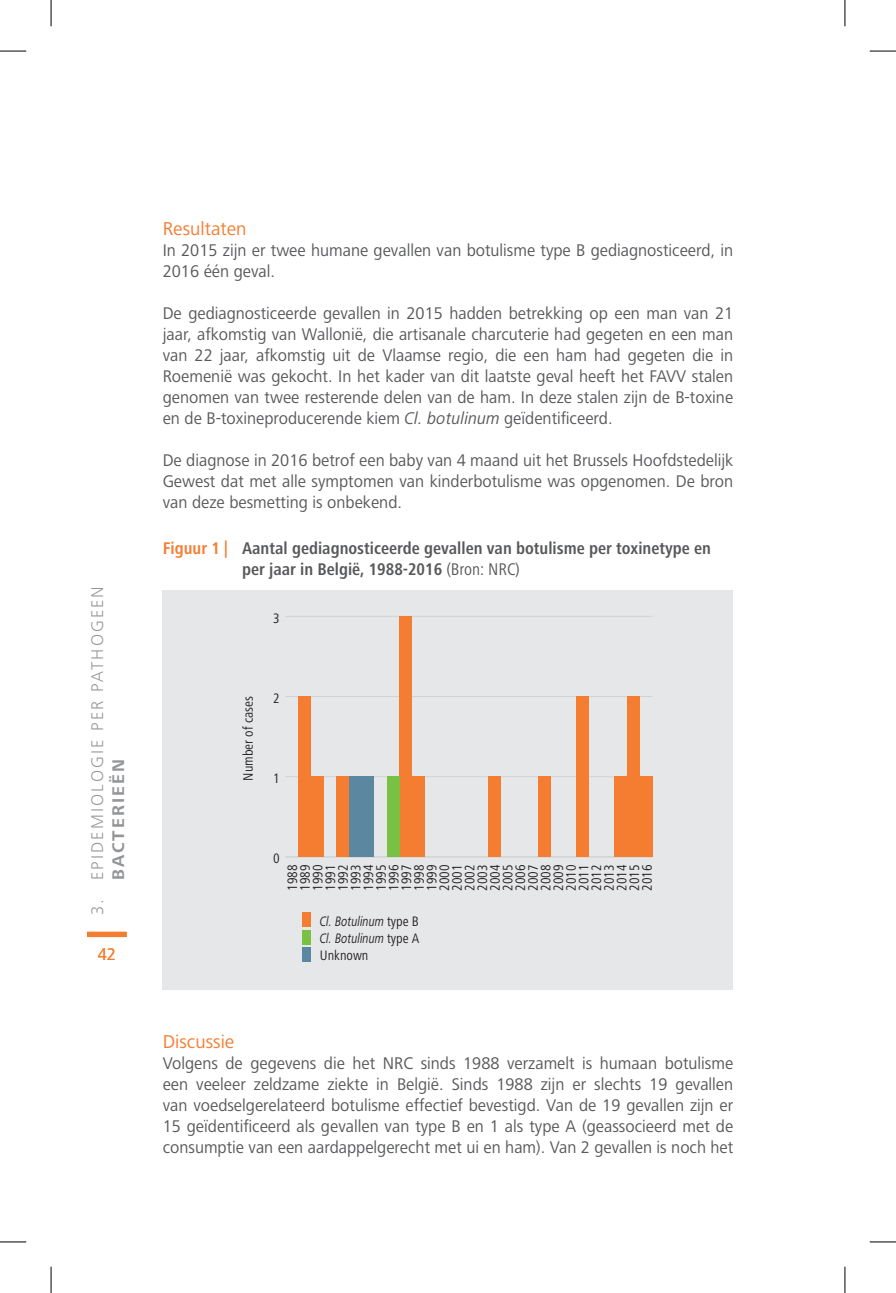
<style>
.page{position:relative;width:896px;height:1293px;background:#fff}
.page>*{position:absolute;margin:0;border:0;box-sizing:border-box;transform-origin:0 0}
.t1{font:19.25px "Frutiger Next LT";color:#f47d31}
.t2{font:17.5px/21px "Frutiger Next LT";color:#57585a;text-align:justify;scale:.96 1}
.t3{font:700 condensed 17.5px/21px "Frutiger Next LT";color:#57585a}
.t4{font:300 17.5px "Frutiger Next LT";letter-spacing:.125em;color:#939598}
.t5{font:700 17.5px "Frutiger Next LT";color:#939598}
.t6{font:17.5px "Frutiger Next LT";color:#f47d31;scale:.96 1}
.t7{font:condensed 14.17px/12.6px "Frutiger Next LT";color:#231f20;text-align:justify}
.t8{font:italic 14.17px/17.3px "Frutiger Next LT";color:#231f20;text-align:justify;scale:.8 1}
.s1{font-style:italic}
.s2{color:#f47d31}
.s3{font-weight:400}
.s4{font-style:normal;font-stretch:condensed}
</style>
<div class="page">
<div style="left:87px;top:932px;width:40px;height:5px;background:#f47d31"></div>
<div style="left:163px;top:590px;width:570px;height:399px;background:#e6e7e9"></div>
<hr style="left:285px;top:856px;width:367px;height:1px;background:#d1d2d4">
<hr style="left:285px;top:776px;width:367px;height:1px;background:#d1d2d4">
<hr style="left:285px;top:696px;width:367px;height:1px;background:#d1d2d4">
<hr style="left:285px;top:616px;width:367px;height:1px;background:#d1d2d4">
<div style="left:298px;top:696px;width:13px;height:161px;background:#f47d31"></div>
<div style="left:311px;top:777px;width:12px;height:80px;background:#f47d31"></div>
<div style="left:336px;top:777px;width:12px;height:80px;background:#f47d31"></div>
<div style="left:399px;top:616px;width:13px;height:241px;background:#f47d31"></div>
<div style="left:412px;top:777px;width:12px;height:80px;background:#f47d31"></div>
<div style="left:488px;top:777px;width:12px;height:80px;background:#f47d31"></div>
<div style="left:539px;top:777px;width:12px;height:80px;background:#f47d31"></div>
<div style="left:577px;top:696px;width:12px;height:161px;background:#f47d31"></div>
<div style="left:614px;top:777px;width:13px;height:80px;background:#f47d31"></div>
<div style="left:627px;top:696px;width:12px;height:161px;background:#f47d31"></div>
<div style="left:640px;top:777px;width:12px;height:80px;background:#f47d31"></div>
<div style="left:387px;top:777px;width:12px;height:80px;background:#79c142"></div>
<div style="left:349px;top:777px;width:12px;height:80px;background:#5c87a1"></div>
<div style="left:362px;top:777px;width:12px;height:80px;background:#5c87a1"></div>
<div style="left:302px;top:913px;width:9px;height:14px;background:#f47d31"></div>
<div style="left:302px;top:930px;width:9px;height:14px;background:#79c142"></div>
<div style="left:302px;top:947px;width:9px;height:15px;background:#5c87a1"></div>
<svg style="left:0;top:51px;width:26px;height:1px"></svg>
<svg style="left:870px;top:51px;width:26px;height:1px"></svg>
<svg style="left:0;top:1241px;width:26px;height:1px"></svg>
<svg style="left:870px;top:1241px;width:26px;height:1px"></svg>
<svg style="left:51px;top:0;width:1px;height:26px"></svg>
<svg style="left:51px;top:1266px;width:1px;height:27px"></svg>
<svg style="left:844px;top:0;width:1px;height:26px"></svg>
<svg style="left:844px;top:1266px;width:1px;height:27px"></svg>
<p class="t4" style="left:88px;top:915px;width:330px;rotate:-90deg">3. Epidemiologie per pathogeen</p>
<p class="t5" style="left:109px;top:880px;width:123px;rotate:-90deg">Bacterieën</p>
<p class="t6" style="left:98px;top:944px;width:20px">42</p>
<p class="t1" style="left:163px;top:218px;width:85px">Resultaten</p>
<p class="t2" style="left:163px;top:239px;width:596px">I n 2015 zijn er twee humane gevallen van botulisme type B gediagnosticeerd, in<br>2016 één geval.</p>
<p class="t2" style="left:163px;top:302px;width:596px">De gediagnosticeerde gevallen in 2015 hadden betrekking op een man van 21 jaar, afkomstig van Wallonië, die artisanale charcuterie had gegeten en een man van 22 jaar, afkomstig uit de Vlaamse regio, die een ham had gegeten die in Roemenië was gekocht. I n het kader van dit laatste geval heeft het FAVV</p>
<p class="t2" style="left:163px;top:365px;width:596px;text-indent:529px">stalen genomen van twee resterende delen van de ham. I n deze stalen zijn de B-toxine en de B-toxineproducerende kiem <span class="s1">Cl. botulinum</span> geïdentificeerd.</p>
<p class="t2" style="left:163px;top:449px;width:596px">De diagnose in 2016 betrof een baby van 4 maand uit het Brussels Hoofdstedelijk Gewest dat met alle symptomen van kinderbotulisme was opgenomen. De bron van deze besmetting is onbekend.</p>
<p class="t3" style="left:242px;top:538px;width:470px;text-indent:-79px"><span class="s2">Figuur 1 |</span> Aantal gediagnosticeerde gevallen van botulisme per toxinetype en per jaar in België, 1988-2016 <span class="s3">(Bron: NRC)</span></p>
<p class="t7" style="left:273px;top:612px;width:8px">3</p>
<p class="t7" style="left:242px;top:781px;width:86px;rotate:-90deg">Number of cases</p>
<p class="t7" style="left:273px;top:692px;width:8px">2</p>
<p class="t7" style="left:273px;top:772px;width:8px">1</p>
<p class="t7" style="left:273px;top:852px;width:8px">0</p>
<p class="t7" style="left:286px;top:891px;width:28px;rotate:-90deg">1988<br>1989<br>1990<br>1991<br>1992<br>1993<br>1994<br>1995<br>1996<br>1997<br>1998<br>1999<br>2000<br>2001<br>2002<br>2003<br>2004<br>2005<br>2006<br>2007<br>2008<br>2009<br>2010<br>2011<br>2012<br>2013<br>2014<br>2015<br>2016</p>
<p class="t8" style="left:320px;top:912px;width:126px">Cl. Botulinum <span class="s4">type B </span>Cl. Botulinum <span class="s4">type A Unknown</span></p>
<p class="t1" style="left:163px;top:1030px;width:73px">Discussie</p>
<p class="t2" style="left:163px;top:1052px;width:596px">Volgens de gegevens die het N RC sinds 1988 verzamelt is humaan botulisme een veeleer zeldzame ziekte in België. Sinds 1988 zijn er slechts 19 gevallen van voedselgerelateerd botulisme effectief bevestigd. Van de 19 gevallen zijn er 15 geïdentificeerd als gevallen van type B en 1 als type A (geassocieerd met de consumptie van een aardappelgerecht met ui en ham). Van 2 gevallen is noch het</p>
</div>
